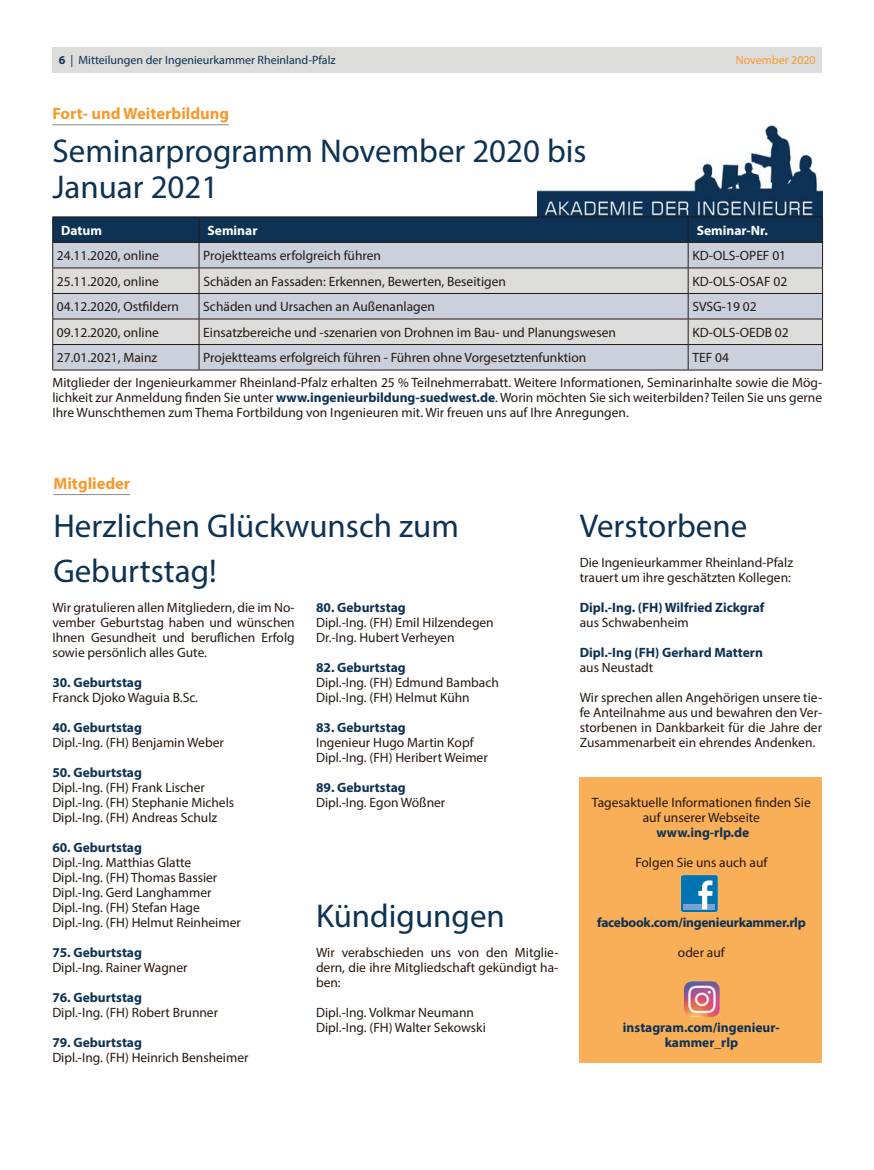
<style>
.page{position:relative;width:874px;height:1170px;background:#fff}
.page>*{position:absolute;margin:0;border:0;box-sizing:border-box;transform-origin:0 0}
.t1{font:33px/36px "Myriad Pro";color:#0d3253}
.t2{font:700 16.5px "Myriad Pro";color:#f79a2d}
.t3{font:13.5px/15px "Myriad Pro";color:#261810}
.t4{font:700 13.5px/15px "Myriad Pro";color:#0d3253;text-align:center}
.t5{font:700 13.5px "Myriad Pro";letter-spacing:-.02em;color:#0d3253}
.t6{font:700 13.5px "Myriad Pro";color:#fff}
.t7{font:12px "Myriad Pro";color:#0d3253}
.t8{font:12px "Myriad Pro";color:#f79a2d}
.s1{font-weight:700}
.s2{font-weight:700;color:#0d3253}
</style>
<div class="page">
<div style="left:52px;top:47px;width:770px;height:25px;background:#dcdddb"></div>
<img style="left:537px;top:124px;width:285px;height:92px">
<hr style="left:52px;top:124px;width:177px;height:1px;background:#888a89">
<hr style="left:52px;top:216px;width:147px;height:1px;background:#261810">
<hr style="left:199px;top:216px;width:489px;height:1px;background:#261810">
<hr style="left:688px;top:216px;width:135px;height:1px;background:#261810">
<svg style="left:52px;top:217px;width:771px;height:153px;background:#aab3bc"></svg>
<hr style="left:52px;top:370px;width:147px;height:1px;background:#261810">
<hr style="left:199px;top:370px;width:489px;height:1px;background:#261810">
<hr style="left:688px;top:370px;width:135px;height:1px;background:#261810">
<hr style="left:53px;top:494px;width:77px;height:1px;background:#888a89">
<div style="left:580px;top:777px;width:242px;height:285px;background:#f9ae58"></div>
<img style="left:684px;top:981px;width:35px;height:36px;border-radius:9px">
<svg style="left:681px;top:875px;width:37px;height:37px"></svg>
<p class="t7" style="left:59px;top:56px;width:278px"><span class="s1">6</span> | Mitteilungen der Ingenieurkammer Rheinland-Pfalz</p>
<p class="t8" style="left:736px;top:56px;width:82px">November 2020</p>
<p class="t2" style="left:52px;top:108px;width:178px">Fort- und Weiterbildung</p>
<h1 class="t1" style="left:52px;top:136px;width:536px">Seminarprogramm November 2020 bis<br>Januar 2021</h1>
<p class="t6" style="left:61px;top:225px;width:42px">Datum</p>
<p class="t6" style="left:207px;top:225px;width:51px">Seminar</p>
<p class="t6" style="left:696px;top:225px;width:73px">Seminar-Nr.</p>
<p class="t3" style="left:57px;top:250px;width:103px">24.11.2020, online</p>
<p class="t3" style="left:203px;top:250px;width:179px">Projektteams erfolgreich führen</p>
<p class="t3" style="left:692px;top:250px;width:95px">KD-OLS-OPEF 01</p>
<p class="t3" style="left:57px;top:275px;width:103px">25.11.2020, online</p>
<p class="t3" style="left:203px;top:275px;width:304px">Schäden an Fassaden: Erkennen, Bewerten, Beseitigen</p>
<p class="t3" style="left:692px;top:275px;width:96px">KD-OLS-OSAF 02</p>
<p class="t3" style="left:57px;top:301px;width:124px">04.12.2020, Ostfildern</p>
<p class="t3" style="left:203px;top:301px;width:233px">Schäden und Ursachen an Außenanlagen</p>
<p class="t3" style="left:692px;top:301px;width:66px">SVSG-19 02</p>
<p class="t3" style="left:57px;top:326px;width:103px">09.12.2020, online</p>
<p class="t3" style="left:203px;top:326px;width:414px">Einsatzbereiche und -szenarien von Drohnen im Bau- und Planungswesen</p>
<p class="t3" style="left:692px;top:326px;width:98px">KD-OLS-OEDB 02</p>
<p class="t3" style="left:57px;top:352px;width:102px">27.01.2021, Mainz</p>
<p class="t3" style="left:203px;top:352px;width:384px">Projektteams erfolgreich führen - Führen ohne Vorgesetztenfunktion</p>
<p class="t3" style="left:52px;top:347px;width:771px;line-height:24.5px;text-indent:640px">TEF 04<br>Mitglieder der Ingenieurkammer Rheinland-Pfalz erhalten 25 % Teilnehmerrabatt. Weitere Informationen, Seminarinhalte sowie die Mög-</p>
<p class="t3" style="left:52px;top:391px;width:771px">lichkeit zur Anmeldung finden Sie unter <span class="s2">www.ingenieurbildung-suedwest.de</span>. Worin möchten Sie sich weiterbilden? Teilen Sie uns gerne<br>Ihre Wunschthemen zum Thema Fortbildung von Ingenieuren mit. Wir freuen uns auf Ihre Anregungen.</p>
<p class="t2" style="left:53px;top:477px;width:78px">Mitglieder</p>
<h1 class="t1" style="left:53px;top:507px;width:407px;line-height:45px">Herzlichen Glückwunsch zum<br>Geburtstag!</h1>
<p class="t3" style="left:52px;top:601px;width:244px;text-align:justify">Wir gratulieren allen Mitgliedern, die im No&shy;vember Geburtstag haben und wünschen Ihnen Gesundheit und beruflichen Erfolg sowie persönlich alles Gute.</p>
<p class="t4" style="left:52px;top:676px;width:91px">30. Geburtstag</p>
<p class="t3" style="left:52px;top:691px;width:147px">Franck Djoko Waguia B.Sc.</p>
<p class="t4" style="left:52px;top:721px;width:91px">40. Geburtstag</p>
<p class="t3" style="left:52px;top:736px;width:173px">Dipl.-Ing. (FH) Benjamin Weber</p>
<p class="t4" style="left:52px;top:766px;width:91px">50. Geburtstag</p>
<p class="t3" style="left:52px;top:781px;width:183px">Dipl.-Ing. (FH) Frank Lischer<br>Dipl.-Ing. (FH) Stephanie Michels<br>Dipl.-Ing. (FH) Andreas Schulz</p>
<p class="t4" style="left:52px;top:841px;width:91px">60. Geburtstag</p>
<p class="t3" style="left:52px;top:856px;width:190px">Dipl.-Ing. Matthias Glatte<br>Dipl.-Ing. (FH) Thomas Bassier<br>Dipl.-Ing. Gerd Langhammer<br>Dipl.-Ing. (FH) Stefan Hage<br>Dipl.-Ing. (FH) Helmut Reinheimer</p>
<p class="t4" style="left:52px;top:946px;width:91px">75. Geburtstag</p>
<p class="t3" style="left:52px;top:961px;width:137px">Dipl.-Ing. Rainer Wagner</p>
<p class="t4" style="left:52px;top:991px;width:91px">76. Geburtstag</p>
<p class="t3" style="left:52px;top:1006px;width:167px">Dipl.-Ing. (FH) Robert Brunner</p>
<p class="t4" style="left:52px;top:1036px;width:91px">79. Geburtstag</p>
<p class="t3" style="left:52px;top:1051px;width:198px">Dipl.-Ing. (FH) Heinrich Bensheimer</p>
<p class="t4" style="left:316px;top:601px;width:91px">80. Geburtstag</p>
<p class="t3" style="left:316px;top:616px;width:179px">Dipl.-Ing. (FH) Emil Hilzendegen<br>Dr.-Ing. Hubert Verheyen</p>
<p class="t4" style="left:316px;top:661px;width:91px">82. Geburtstag</p>
<p class="t3" style="left:316px;top:676px;width:184px">Dipl.-Ing. (FH) Edmund Bambach<br>Dipl.-Ing. (FH) Helmut Kühn</p>
<p class="t4" style="left:316px;top:721px;width:91px">83. Geburtstag</p>
<p class="t3" style="left:316px;top:736px;width:173px">Ingenieur Hugo Martin Kopf<br>Dipl.-Ing. (FH) Heribert Weimer</p>
<p class="t4" style="left:316px;top:781px;width:91px">89. Geburtstag</p>
<p class="t3" style="left:316px;top:796px;width:131px">Dipl.-Ing. Egon Wößner</p>
<h1 class="t1" style="left:316px;top:901px;width:190px">Kündigungen</h1>
<p class="t3" style="left:316px;top:946px;width:244px;text-align:justify">Wir verabschieden uns von den Mitglie&shy;dern, die ihre Mitgliedschaft gekündigt ha&shy;ben:</p>
<p class="t3" style="left:316px;top:1006px;width:171px">Dipl.-Ing. Volkmar Neumann<br>Dipl.-Ing. (FH) Walter Sekowski</p>
<h1 class="t1" style="left:580px;top:511px;width:169px">Verstorbene</h1>
<p class="t3" style="left:580px;top:556px;width:215px">Die Ingenieurkammer Rheinland-Pfalz trauert um ihre geschätzten Kollegen:</p>
<p class="t4" style="left:580px;top:601px;width:186px">Dipl.-Ing. (FH) Wilfried Zickgraf</p>
<p class="t3" style="left:580px;top:616px;width:111px">aus Schwabenheim</p>
<p class="t4" style="left:580px;top:646px;width:185px">Dipl.-Ing (FH) Gerhard Mattern</p>
<p class="t3" style="left:580px;top:661px;width:75px">aus Neustadt</p>
<p class="t3" style="left:580px;top:691px;width:244px;text-align:justify">Wir sprechen allen Angehörigen unsere tie&shy;fe Anteilnahme aus und bewahren den Ver&shy;storbenen in Dankbarkeit für die Jahre der Zusammenarbeit ein ehrendes Andenken.</p>
<p class="t3" style="left:592px;top:796px;width:220px;text-align:center">Tagesaktuelle Informationen finden Sie auf unserer Webseite</p>
<p class="t4" style="left:656px;top:826px;width:94px">www.ing-rlp.de</p>
<p class="t3" style="left:635px;top:856px;width:133px">Folgen Sie uns auch auf</p>
<p class="t5" style="left:597px;top:917px;width:210px">facebook.com/ingenieurkammer.rlp</p>
<p class="t3" style="left:678px;top:946px;width:48px">oder auf</p>
<p class="t4" style="left:623px;top:1021px;width:158px">instagram.com/ingenieur&shy;kammer_rlp</p>
</div>
